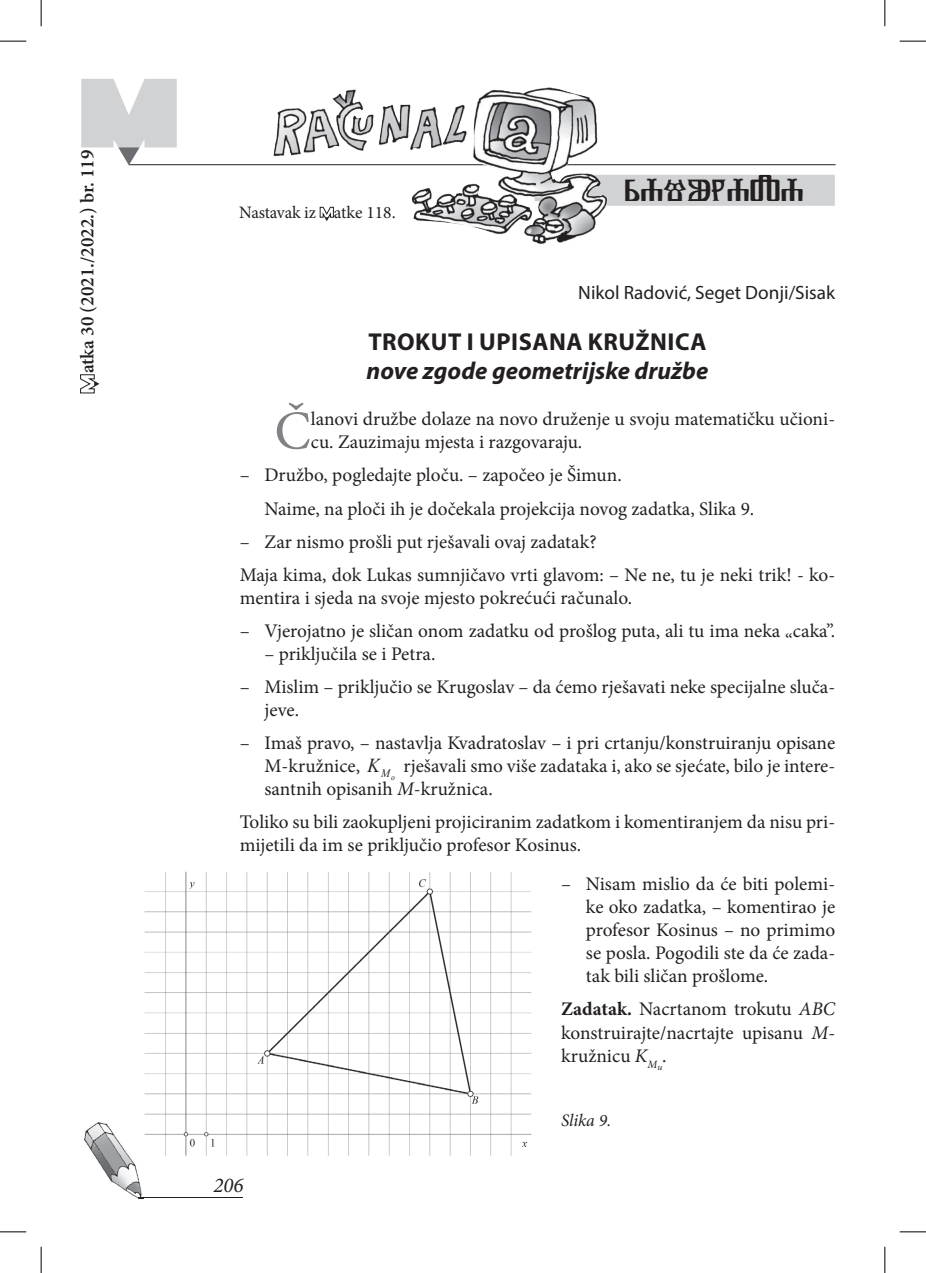
<style>
.page{position:relative;width:926px;height:1273px;background:#fff}
.page>*{position:absolute;margin:0;border:0;box-sizing:border-box;transform-origin:0 0}
.t1{font:54.77px "Minion Pro";color:#808285}
.t2{font:29.75px "Glag UGL Staro Hrvatsko Pismo";color:#231f20}
.naslov{font:italic 700 24.5px "Myriad Pro";color:#231f20}
.naslov-2{font:700 24.5px "Myriad Pro";letter-spacing:.02em;color:#231f20}
.t3{font:italic 21px "Minion Pro";color:#231f20}
.t4{font:19.25px/23.1px "Minion Pro";color:#231f20}
.ime_autora{font:19.25px "Myriad Pro";color:#231f20}
.t5{font:600 19.25px "Minion Pro";color:#231f20}
.t6{font:17.5px "Minion Pro";letter-spacing:-.01em;color:#231f20}
.potpis_slika{font:italic 17.5px "Minion Pro";letter-spacing:-.005em;color:#231f20}
.t7{font:italic 11.38px "Times New Roman";color:#231f20;scale:.95 1}
.s1{font-family:"Times New Roman";font-style:italic;font-size:19.78px}
.s2{font-style:italic}
.s3{font-weight:700}
</style>
<div class="page">
<hr style="left:139px;top:1197px;width:104px;height:1px;background:#231f20">
<img style="left:84px;top:1122px;width:60px;height:77px">
<hr style="left:129px;top:164px;width:706px;height:1px;background:#231f20">
<svg style="left:81px;top:79px;width:96px;height:86px"></svg>
<div style="left:575px;top:175px;width:259px;height:31px;background:#d1d2d4"></div>
<img style="left:267px;top:87px;width:350px;height:157px">
<svg style="left:319px;top:207px;width:15px;height:14px"></svg>
<svg style="left:80px;top:374px;width:20px;height:20px"></svg>
<img style="left:143px;top:871px;width:389px;height:285px">
<svg style="left:0;top:41px;width:26px;height:1px"></svg>
<svg style="left:899px;top:41px;width:27px;height:1px"></svg>
<svg style="left:0;top:1231px;width:26px;height:1px"></svg>
<svg style="left:899px;top:1231px;width:27px;height:1px"></svg>
<svg style="left:41px;top:0;width:1px;height:26px"></svg>
<svg style="left:41px;top:1247px;width:1px;height:26px"></svg>
<svg style="left:884px;top:0;width:1px;height:26px"></svg>
<svg style="left:884px;top:1247px;width:1px;height:26px"></svg>
<p class="t5" style="left:74px;top:373px;width:225px;rotate:-90deg">atka 30 (2021./2022.) br. 119</p>
<p class="t6" style="left:239px;top:200px;width:158px">Nastavak iz atke 118.</p>
<p class="t2" style="left:624px;top:173px;width:180px">RAČUNALA</p>
<p class="ime_autora" style="left:578px;top:281px;width:258px">Nikol Radović, Seget Donji/Sisak</p>
<p class="naslov-2" style="left:368px;top:325px;width:339px">TROKUT I UPISANA KRUŽNICA</p>
<p class="naslov" style="left:366px;top:355px;width:343px">nove zgode geometrijske družbe</p>
<p class="t1" style="left:274px;top:394px;width:38px">Č</p>
<p class="t4" style="left:311px;top:408px;width:526px">lanovi družbe dolaze na novo druženje u svoju matematičku učioni&shy;cu. Zauzimaju mjesta i razgovaraju.</p>
<p class="t4" style="left:240px;top:464px;width:383px">– Družbo, pogledajte ploču. – započeo je Šimun.</p>
<p class="t4" style="left:264px;top:497px;width:491px">Naime, na ploči ih je dočekala projekcija novog zadatka, Slika 9.</p>
<p class="t4" style="left:240px;top:530px;width:358px">– Zar nismo prošli put rješavali ovaj zadatak?</p>
<p class="t4" style="left:240px;top:563px;width:597px">Maja kima, dok Lukas sumnjičavo vrti glavom: – Ne ne, tu je neki trik! - ko&shy;mentira i sjeda na svoje mjesto pokrećući računalo.</p>
<p class="t4" style="left:240px;top:619px;width:542px">– Vjerojatno je sličan onom zadatku od prošlog puta, ali tu ima neka</p>
<p class="t4" style="left:785px;top:630px;width:9px">“</p>
<p class="t4" style="left:793px;top:619px;width:44px">caka”.</p>
<p class="t4" style="left:264px;top:642px;width:172px">– priključila se i Petra.</p>
<p class="t4" style="left:264px;top:675px;width:572px;text-indent:-25px">– Mislim – priključio se Krugoslav – da ćemo rješavati neke specijalne sluča&shy;jeve.</p>
<p class="t4" style="left:264px;top:731px;width:572px;text-indent:-25px">– Imaš pravo, – nastavlja Kvadratoslav – i pri crtanju/konstruiranju opisane<br>M-kružnice, <span class="s1">K</span></p>
<p class="t4" style="left:264px;top:754px;width:572px;text-indent:139px">rješavali smo više zadataka i, ako se sjećate, bilo je intere&shy;santnih opisanih <span class="s2">M</span>-kružnica.</p>
<p class="t4" style="left:240px;top:810px;width:597px">Toliko su bili zaokupljeni projiciranim zadatkom i komentiranjem da nisu pri&shy;mijetili da im se priključio profesor Kosinus.</p>
<p class="t4" style="left:586px;top:872px;width:251px;text-align:justify;text-indent:-25px">– Nisam mislio da će biti polemi&shy;ke oko zadatka, – komentirao je profesor Kosinus – no primimo se posla. Pogodili ste da će zada&shy;tak bili sličan prošlome.</p>
<p class="t4" style="left:561px;top:998px;width:275px;text-align:justify"><span class="s3">Zadatak.</span> Nacrtanom trokutu <span class="s2">ABC </span>konstruirajte/nacrtajte upisanu <span class="s2">M&shy;</span>kružnicu <span class="s2">K</span><sub>M</sub><sub>u</sub>.</p>
<p class="t7" style="left:381px;top:765px;width:16px">M<sub>o</sub></p>
<p class="t3" style="left:213px;top:1171px;width:32px">206</p>
<p class="potpis_slika" style="left:561px;top:1108px;width:52px">Slika 9.</p>
</div>
